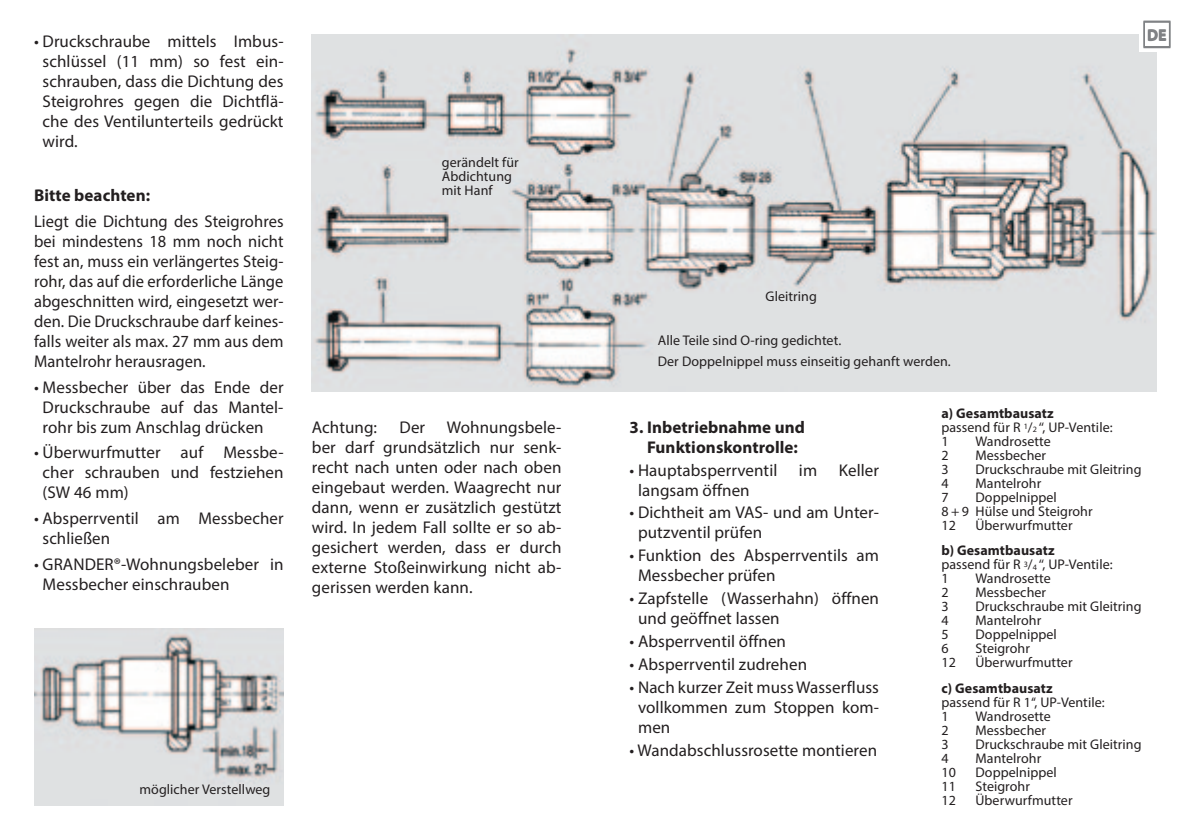
<style>
.page{position:relative;width:1191px;height:840px;background:#fff}
.page>*{position:absolute;margin:0;border:0;box-sizing:border-box;transform-origin:0 0}
.t1{font:17px/20px "Myriad Pro";letter-spacing:.005em;color:#231f20;text-align:justify}
.t2{font:700 17px/20px "Myriad Pro";letter-spacing:.005em;color:#231f20}
.t3{font:700 16px "Myriad Pro";color:#808285}
.t4{font:14px/14px "Myriad Pro";letter-spacing:.005em;color:#231f20}
.t5{font:700 14px "Myriad Pro";letter-spacing:.005em;color:#231f20}
.s1{font-weight:700}
.s2{font-size:8.2px}
</style>
<div class="page">
<img style="left:34px;top:628px;width:249px;height:177px">
<img style="left:312px;top:34px;width:845px;height:357px">
<div style="left:1139px;top:16px;width:52px;height:36px;background:#fff"></div>
<div style="left:1143px;top:21px;width:27px;height:27px;border:2px solid #808285"></div>
<p class="t1" style="left:43px;top:31px;width:242px;text-indent:-9px">• Druckschraube mittels Imbus&shy;schlüssel (11 mm) so fest ein&shy;schrauben, dass die Dichtung des Steigrohres gegen die Dichtflä&shy;che des Ventilunterteils gedrückt wird.</p>
<p class="t2" style="left:34px;top:184px;width:118px">Bitte beachten:</p>
<p class="t1" style="left:34px;top:210px;width:251px">Liegt die Dichtung des Steigrohres bei mindestens 18 mm noch nicht fest an, muss ein verlängertes Steig&shy;rohr, das auf die erforderliche Länge abgeschnitten wird, eingesetzt wer&shy;den. Die Druckschraube darf keines&shy;falls weiter als max. 27 mm aus dem Mantelrohr herausragen.</p>
<p class="t1" style="left:43px;top:376px;width:242px;text-indent:-9px">• Messbecher über das Ende der Druckschraube auf das Mantel&shy;rohr bis zum Anschlag drücken</p>
<p class="t1" style="left:43px;top:442px;width:242px;text-indent:-9px">• Überwurfmutter auf Messbe&shy;cher schrauben und festziehen (SW 46 mm)</p>
<p class="t1" style="left:43px;top:507px;width:242px;text-indent:-9px">• Absperrventil am Messbecher schließen</p>
<p class="t1" style="left:43px;top:553px;width:242px;text-indent:-9px">• GRANDER®-Wohnungsbeleber in<br>Messbecher einschrauben</p>
<p class="t4" style="left:139px;top:781px;width:132px">möglicher Verstellweg</p>
<p class="t4" style="left:442px;top:155px;width:78px">gerändelt für<br>Abdichtung mit Hanf</p>
<p class="t4" style="left:765px;top:288px;width:53px">Gleitring</p>
<p class="t4" style="left:658px;top:330px;width:294px;line-height:20.6px">Alle Teile sind O-ring gedichtet.<br>Der Doppelnippel muss einseitig gehanft werden.</p>
<p class="t3" style="left:1147px;top:24px;width:21px">DE</p>
<p class="t1" style="left:312px;top:416px;width:251px;text-indent:135px">Wohnungsbele&shy;ber darf grundsätzlich nur senk&shy;recht nach unten oder nach oben eingebaut werden. Waagrecht nur dann, wenn er zusätzlich gestützt wird. In jedem Fall sollte er so ab&shy;gesichert werden, dass er durch externe Stoßeinwirkung nicht ab&shy;gerissen werden kann.</p>
<p class="t2" style="left:647px;top:416px;width:159px;text-indent:-18px">3. Inbetriebnahme und<br>Funktionskontrolle:</p>
<p class="t1" style="left:312px;top:416px;width:67px">Achtung:</p>
<p class="t1" style="left:399px;top:416px;width:27px">Der</p>
<p class="t1" style="left:629px;top:459px;width:149px">• Hauptabsperrventil</p>
<p class="t1" style="left:799px;top:459px;width:20px">im</p>
<p class="t1" style="left:838px;top:459px;width:42px">Keller</p>
<p class="t1" style="left:638px;top:479px;width:113px">langsam öffnen</p>
<p class="t1" style="left:638px;top:502px;width:242px;text-indent:-9px">• Dichtheit am VAS- und am Unter&shy;putzventil prüfen</p>
<p class="t1" style="left:638px;top:545px;width:242px;text-indent:-9px">• Funktion des Absperrventils am<br>Messbecher prüfen</p>
<p class="t1" style="left:638px;top:588px;width:242px;text-indent:-9px">• Zapfstelle (Wasserhahn) öffnen und geöffnet lassen</p>
<p class="t1" style="left:629px;top:630px;width:158px">• Absperrventil öffnen</p>
<p class="t1" style="left:629px;top:653px;width:179px">• Absperrventil zudrehen</p>
<p class="t1" style="left:638px;top:676px;width:242px;text-indent:-9px">• Nach kurzer Zeit muss Wasserfluss vollkommen zum Stoppen kom&shy;men</p>
<p class="t1" style="left:629px;top:739px;width:249px">• Wandabschlussrosette montieren</p>
<p class="t4" style="left:941px;top:405px;width:173px"><span class="s1">a) Gesamtbausatz<br></span>passend für R <sup>1</sup>/<span class="s2">2</span> ‘‘, UP-Ventile:<br>1</p>
<p class="t4" style="left:975px;top:433px;width:77px">Wandrosette</p>
<p class="t4" style="left:941px;top:447px;width:9px">2</p>
<p class="t4" style="left:975px;top:447px;width:72px">Messbecher</p>
<p class="t4" style="left:941px;top:461px;width:9px">3</p>
<p class="t4" style="left:975px;top:461px;width:168px">Druckschraube mit Gleitring</p>
<p class="t4" style="left:941px;top:475px;width:9px">4</p>
<p class="t4" style="left:975px;top:475px;width:67px">Mantelrohr</p>
<p class="t4" style="left:941px;top:489px;width:9px">7</p>
<p class="t4" style="left:941px;top:489px;width:153px;text-indent:34px">Doppelnippel<br>8 + 9 Hülse und Steigrohr<br>12</p>
<p class="t4" style="left:975px;top:517px;width:99px">Überwurfmutter</p>
<p class="t4" style="left:941px;top:543px;width:173px"><span class="s1">b) Gesamtbausatz<br></span>passend für R <sup>3</sup>/<span class="s2">4</span> ‘‘, UP-Ventile:<br>1</p>
<p class="t4" style="left:975px;top:571px;width:77px">Wandrosette</p>
<p class="t4" style="left:941px;top:585px;width:9px">2</p>
<p class="t4" style="left:975px;top:585px;width:72px">Messbecher</p>
<p class="t4" style="left:941px;top:599px;width:9px">3</p>
<p class="t4" style="left:975px;top:599px;width:168px">Druckschraube mit Gleitring</p>
<p class="t4" style="left:941px;top:613px;width:9px">4</p>
<p class="t4" style="left:975px;top:613px;width:67px">Mantelrohr</p>
<p class="t4" style="left:941px;top:627px;width:9px">5</p>
<p class="t4" style="left:975px;top:627px;width:83px">Doppelnippel</p>
<p class="t4" style="left:941px;top:641px;width:9px">6</p>
<p class="t4" style="left:975px;top:641px;width:56px">Steigrohr</p>
<p class="t4" style="left:941px;top:655px;width:16px">12</p>
<p class="t4" style="left:975px;top:655px;width:99px">Überwurfmutter</p>
<p class="t5" style="left:941px;top:678px;width:113px">c) Gesamtbausatz</p>
<p class="t4" style="left:941px;top:694px;width:165px">passend für R 1‘‘, UP-Ventile:<br>1</p>
<p class="t4" style="left:975px;top:708px;width:77px">Wandrosette</p>
<p class="t4" style="left:941px;top:722px;width:9px">2</p>
<p class="t4" style="left:975px;top:722px;width:72px">Messbecher</p>
<p class="t4" style="left:941px;top:736px;width:9px">3</p>
<p class="t4" style="left:975px;top:736px;width:168px">Druckschraube mit Gleitring</p>
<p class="t4" style="left:941px;top:750px;width:9px">4</p>
<p class="t4" style="left:975px;top:750px;width:67px">Mantelrohr</p>
<p class="t4" style="left:941px;top:764px;width:16px">10</p>
<p class="t4" style="left:975px;top:764px;width:83px">Doppelnippel</p>
<p class="t4" style="left:941px;top:778px;width:16px">11</p>
<p class="t4" style="left:975px;top:778px;width:56px">Steigrohr</p>
<p class="t4" style="left:941px;top:792px;width:16px">12</p>
<p class="t4" style="left:975px;top:792px;width:99px">Überwurfmutter</p>
</div>
